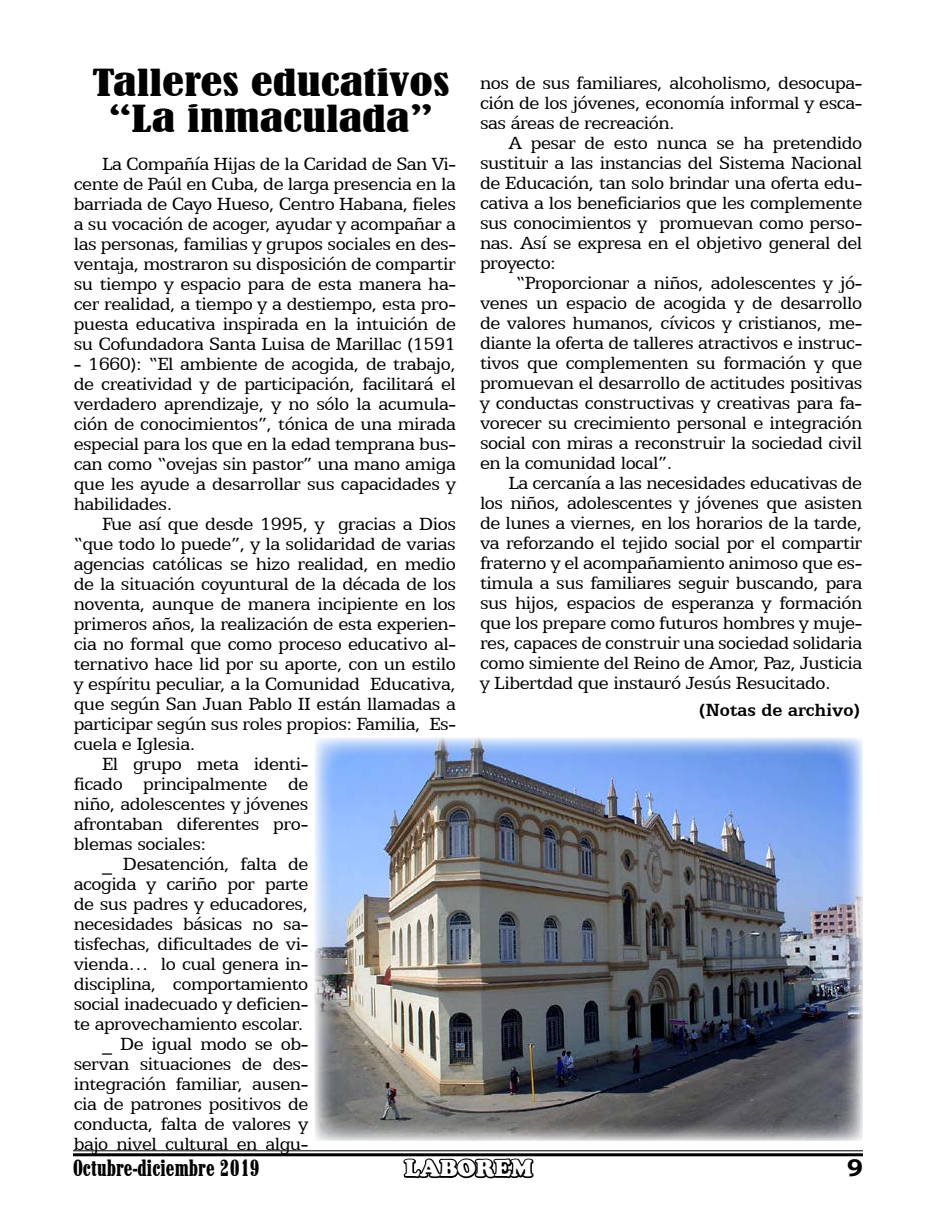
<style>
.page{position:relative;width:936px;height:1224px;background:#fff}
.page>*{position:absolute;margin:0;border:0;box-sizing:border-box;transform-origin:0 0}
.t1{font:condensed 35px/36px "Bernard";color:#000;text-align:center;scale:1.4 1}
.t2{font:24px "Marlboro";color:#000}
.t3{font:900 24px "Cooper";color:#fff}
.t4{font:700 24px "Bookman Old Style";color:#000}
.t5{font:20px/20px "Egyptian 505 BT";letter-spacing:-.025em;color:#000;text-align:justify}
.t6{font:700 20px "Egyptian 505 BT";color:#000}
</style>
<div class="page">
<hr style="left:73px;top:1150px;width:790px;height:1px;background:#000">
<hr style="left:73px;top:1153px;width:790px;height:3px;background:#000">
<svg style="left:401px;top:1150px;width:135px;height:29px"></svg>
<img style="left:314px;top:738px;width:549px;height:403px">
<h1 class="t1" style="left:92px;top:65px;width:257px">Talleres educativos “La inmaculada”</h1>
<p class="t5" style="left:74px;top:153px;width:384px;text-indent:28px">La Compañía Hijas de la Caridad de San Vi&shy;cente de Paúl en Cuba, de larga presencia en la barriada de Cayo Hueso, Centro Habana, fieles a su vocación de acoger, ayudar y acompañar a las personas, familias y grupos sociales en des&shy;ventaja, mostraron su disposición de compartir su tiempo y espacio para de esta manera ha&shy;cer realidad, a tiempo y a destiempo, esta pro&shy;puesta educativa inspirada en la intuición de su Cofundadora Santa Luisa de Marillac (1591</p>
<p class="t5" style="left:74px;top:353px;width:384px">- 1660): “El ambiente de acogida, de trabajo, de creatividad y de participación, facilitará el verdadero aprendizaje, y no sólo la acumula&shy;ción de conocimientos”, tónica de una mirada especial para los que en la edad temprana bus&shy;can como “ovejas sin pastor” una mano amiga que les ayude a desarrollar sus capacidades y habilidades.</p>
<p class="t5" style="left:102px;top:513px;width:355px">Fue así que desde 1995, y gracias a Dios</p>
<p class="t5" style="left:74px;top:533px;width:384px">“que todo lo puede”, y la solidaridad de varias</p>
<p class="t5" style="left:74px;top:553px;width:384px">agencias católicas se hizo realidad, en medio</p>
<p class="t5" style="left:74px;top:573px;width:384px">de la situación coyuntural de la década de los</p>
<p class="t5" style="left:74px;top:593px;width:384px">noventa, aunque de manera incipiente en los</p>
<p class="t5" style="left:74px;top:613px;width:384px">primeros años, la realización de esta experien-</p>
<p class="t5" style="left:74px;top:633px;width:384px">cia no formal que como proceso educativo al-</p>
<p class="t5" style="left:74px;top:653px;width:384px">ternativo hace lid por su aporte, con un estilo</p>
<p class="t5" style="left:74px;top:673px;width:384px">y espíritu peculiar, a la Comunidad Educativa,</p>
<p class="t5" style="left:74px;top:693px;width:384px">que según San Juan Pablo II están llamadas a</p>
<p class="t5" style="left:74px;top:713px;width:384px">participar según sus roles propios: Familia, Es-</p>
<p class="t5" style="left:74px;top:733px;width:123px">cuela e Iglesia.</p>
<p class="t5" style="left:102px;top:753px;width:208px">El grupo meta identi-</p>
<p class="t5" style="left:74px;top:773px;width:236px">ficado principalmente de</p>
<p class="t5" style="left:74px;top:793px;width:236px">niño, adolescentes y jóvenes</p>
<p class="t5" style="left:74px;top:813px;width:236px">afrontaban diferentes pro-</p>
<p class="t5" style="left:74px;top:833px;width:134px">blemas sociales:</p>
<p class="t5" style="left:102px;top:853px;width:208px">_ Desatención, falta de</p>
<p class="t5" style="left:74px;top:873px;width:236px">acogida y cariño por parte</p>
<p class="t5" style="left:74px;top:893px;width:236px">de sus padres y educadores,</p>
<p class="t5" style="left:74px;top:913px;width:236px">necesidades básicas no sa-</p>
<p class="t5" style="left:74px;top:933px;width:236px">tisfechas, dificultades de vi-</p>
<p class="t5" style="left:74px;top:953px;width:236px">vienda… lo cual genera in-</p>
<p class="t5" style="left:74px;top:973px;width:236px">disciplina, comportamiento</p>
<p class="t5" style="left:74px;top:993px;width:236px">social inadecuado y deficien-</p>
<p class="t5" style="left:74px;top:1013px;width:231px">te aprovechamiento escolar.</p>
<p class="t5" style="left:102px;top:1033px;width:208px">_ De igual modo se ob-</p>
<p class="t5" style="left:74px;top:1053px;width:236px">servan situaciones de des-</p>
<p class="t5" style="left:74px;top:1073px;width:236px">integración familiar, ausen-</p>
<p class="t5" style="left:74px;top:1093px;width:236px">cia de patrones positivos de</p>
<p class="t5" style="left:74px;top:1113px;width:236px">conducta, falta de valores y</p>
<p class="t5" style="left:74px;top:1133px;width:236px">bajo nivel cultural en algu-</p>
<p class="t5" style="left:480px;top:72px;width:384px">nos de sus familiares, alcoholismo, desocupa&shy;ción de los jóvenes, economía informal y esca&shy;sas áreas de recreación.</p>
<p class="t5" style="left:480px;top:132px;width:384px;text-indent:28px">A pesar de esto nunca se ha pretendido sustituir a las instancias del Sistema Nacional de Educación, tan solo brindar una oferta edu&shy;cativa a los beneficiarios que les complemente sus conocimientos y promuevan como perso&shy;nas. Así se expresa en el objetivo general del proyecto:</p>
<p class="t5" style="left:480px;top:272px;width:384px;text-indent:36px">“Proporcionar a niños, adolescentes y jó&shy;venes un espacio de acogida y de desarrollo de valores humanos, cívicos y cristianos, me&shy;diante la oferta de talleres atractivos e instruc&shy;tivos que complementen su formación y que promuevan el desarrollo de actitudes positivas y conductas constructivas y creativas para fa&shy;vorecer su crecimiento personal e integración social con miras a reconstruir la sociedad civil en la comunidad local”.</p>
<p class="t5" style="left:480px;top:472px;width:384px;text-indent:28px">La cercanía a las necesidades educativas de los niños, adolescentes y jóvenes que asisten de lunes a viernes, en los horarios de la tarde, va reforzando el tejido social por el compartir fraterno y el acompañamiento animoso que es&shy;timula a sus familiares seguir buscando, para sus hijos, espacios de esperanza y formación que los prepare como futuros hombres y muje&shy;res, capaces de construir una sociedad solidaria como simiente del Reino de Amor, Paz, Justicia y Libertdad que instauró Jesús Resucitado.</p>
<p class="t6" style="left:699px;top:699px;width:163px">(Notas de archivo)</p>
<p class="t2" style="left:73px;top:1155px;width:188px">Octubre-diciembre 2019</p>
<p class="t3" style="left:405px;top:1154px;width:129px">LABOREM</p>
<p class="t4" style="left:847px;top:1151px;width:17px">9</p>
</div>
